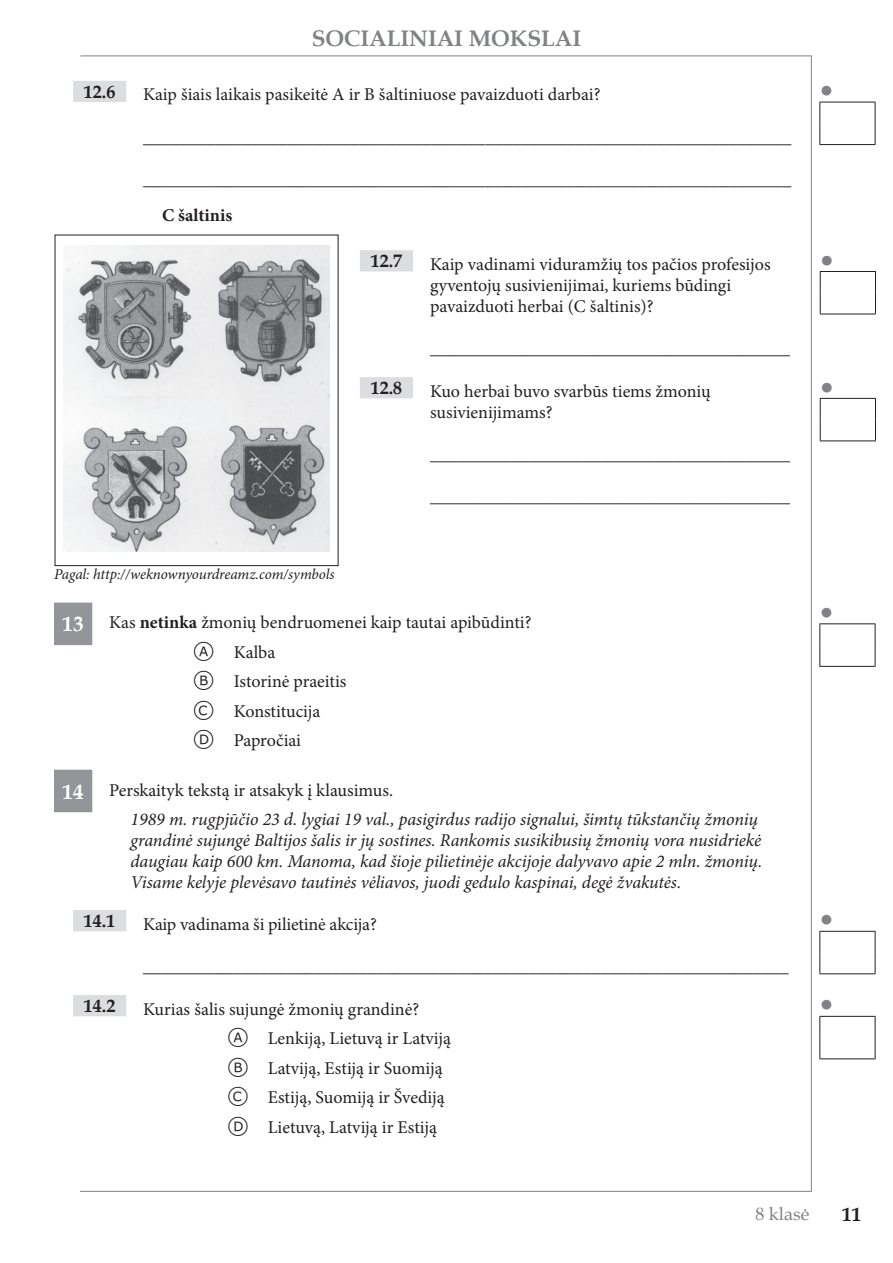
<style>
.page{position:relative;width:893px;height:1263px;background:#fff}
.page>*{position:absolute;margin:0;border:0;box-sizing:border-box;transform-origin:0 0}
.t1{font:700 22.5px "Book Antiqua";color:#808285}
.t2{font:22.5px "Arial";color:#808285}
.t3{font:700 19.5px "Book Antiqua";color:#231f20}
.t4{font:18px/29.5px "Minion Pro";color:#231f20}
.t5{font:italic 18px/21px "Minion Pro";letter-spacing:-.01em;color:#231f20}
.t6{font:700 18px "Book Antiqua";color:#231f20}
.t7{font:700 18px "Minion Pro";color:#231f20}
.t8{font:18px "Book Antiqua";color:#808285}
.t9{font:italic 15px "Minion Pro";letter-spacing:-.01em;color:#231f20}
.s1{font-family:"Book Antiqua";font-weight:700;font-size:21px;color:#fff}
.s2{font-weight:700}
.s3{font-family:"TIMSS options";font-size:24px}
.s4{font-family:"Book Antiqua";font-weight:700;font-style:normal;font-size:21px;color:#fff}
.s5{font-style:normal}
</style>
<div class="page">
<hr style="left:80px;top:56px;width:731px;height:1px;background:#808285">
<hr style="left:811px;top:56px;width:1px;height:1136px;background:#808285">
<hr style="left:80px;top:1191px;width:731px;height:1px;background:#808285">
<svg style="left:73px;top:81px;width:53px;height:935px"></svg>
<svg style="left:54px;top:603px;width:38px;height:209px"></svg>
<hr style="left:819px;top:102px;width:56px;height:1px;background:#231f20">
<svg style="left:819px;top:102px;width:1px;height:42px"></svg>
<svg style="left:875px;top:102px;width:1px;height:42px"></svg>
<hr style="left:819px;top:144px;width:56px;height:1px;background:#231f20">
<hr style="left:819px;top:623px;width:56px;height:1px;background:#231f20">
<svg style="left:819px;top:624px;width:1px;height:42px"></svg>
<svg style="left:875px;top:624px;width:1px;height:42px"></svg>
<hr style="left:819px;top:666px;width:56px;height:1px;background:#231f20">
<hr style="left:819px;top:931px;width:56px;height:1px;background:#231f20">
<svg style="left:819px;top:932px;width:1px;height:41px"></svg>
<svg style="left:875px;top:932px;width:1px;height:41px"></svg>
<hr style="left:819px;top:973px;width:56px;height:1px;background:#231f20">
<hr style="left:819px;top:1016px;width:56px;height:1px;background:#231f20">
<svg style="left:819px;top:1017px;width:1px;height:41px"></svg>
<svg style="left:875px;top:1017px;width:1px;height:41px"></svg>
<hr style="left:819px;top:1058px;width:56px;height:1px;background:#231f20">
<div style="left:55px;top:235px;width:283px;height:331px;background:#fff"></div>
<img style="left:64px;top:246px;width:265px;height:305px">
<svg style="left:360px;top:250px;width:53px;height:148px"></svg>
<hr style="left:820px;top:271px;width:56px;height:1px;background:#231f20">
<svg style="left:820px;top:272px;width:1px;height:42px"></svg>
<svg style="left:875px;top:272px;width:1px;height:42px"></svg>
<hr style="left:820px;top:314px;width:56px;height:1px;background:#231f20">
<hr style="left:820px;top:398px;width:56px;height:1px;background:#231f20">
<svg style="left:820px;top:399px;width:1px;height:41px"></svg>
<svg style="left:875px;top:399px;width:1px;height:41px"></svg>
<hr style="left:820px;top:440px;width:56px;height:1px;background:#231f20">
<p class="t1" style="left:312px;top:23px;width:271px">SOCIALINIAI MOKSLAI</p>
<p class="t6" style="left:84px;top:80px;width:33px">12.6</p>
<p class="t4" style="left:143px;top:80px;width:459px">Kaip šiais laikais pasikeitė A ir B šaltiniuose pavaizduoti darbai?</p>
<p class="t4" style="left:143px;top:122px;width:650px">________________________________________________________________________</p>
<p class="t4" style="left:143px;top:164px;width:650px">________________________________________________________________________</p>
<p class="t7" style="left:162px;top:203px;width:72px">C šaltinis</p>
<p class="t6" style="left:371px;top:249px;width:33px">12.7</p>
<p class="t4" style="left:430px;top:254px;width:342px;line-height:21px">Kaip vadinami viduramžių tos pačios profesijos gyventojų susivienijimai, kuriems būdingi pavaizduoti herbai (C šaltinis)?</p>
<p class="t4" style="left:430px;top:334px;width:361px">________________________________________</p>
<p class="t6" style="left:371px;top:376px;width:33px">12.8</p>
<p class="t4" style="left:430px;top:380px;width:282px;line-height:21px">Kuo herbai buvo svarbūs tiems žmonių susivienijimams?</p>
<p class="t4" style="left:430px;top:439px;width:361px">________________________________________</p>
<p class="t4" style="left:430px;top:482px;width:361px">________________________________________</p>
<p class="t9" style="left:54px;top:564px;width:282px">Pagal: http://weknownyourdreamz.com/symbols</p>
<p class="t4" style="left:194px;top:608px;width:339px;text-indent:-132px"><span class="s1">13</span> Kas <span class="s2">netinka</span> žmonių bendruomenei kaip tautai apibūdinti?<br><span class="s3">A</span> Kalba<br><span class="s3">B</span> Istorinė praeitis<br><span class="s3">C</span> Konstitucija<br><span class="s3">D</span> Papročiai</p>
<p class="t5" style="left:131px;top:775px;width:629px;line-height:29.5px;text-indent:-68px"><span class="s4">14</span> <span class="s5">Perskaityk tekstą ir atsakyk į klausimus.<br></span>1989 m. rugpjūčio 23 d. lygiai 19 val., pasigirdus radijo signalui, šimtų tūkstančių žmonių</p>
<p class="t5" style="left:131px;top:830px;width:633px;text-align:justify">grandinė sujungė Baltijos šalis ir jų sostines. Rankomis susikibusių žmonių vora nusidriekė daugiau kaip 600 km. Manoma, kad šioje pilietinėje akcijoje dalyvavo apie 2 mln. žmonių.<br>Visame kelyje plevėsavo tautinės vėliavos, juodi gedulo kaspinai, degė žvakutės.</p>
<p class="t6" style="left:84px;top:909px;width:33px">14.1</p>
<p class="t4" style="left:143px;top:909px;width:235px">Kaip vadinama ši pilietinė akcija?</p>
<p class="t4" style="left:143px;top:951px;width:647px">________________________________________________________________________</p>
<p class="t2" style="left:820px;top:75px;width:15px">●</p>
<p class="t2" style="left:820px;top:244px;width:15px">●</p>
<p class="t2" style="left:820px;top:371px;width:15px">●</p>
<p class="t2" style="left:820px;top:596px;width:15px">●</p>
<p class="t2" style="left:820px;top:904px;width:15px">●</p>
<p class="t6" style="left:84px;top:994px;width:33px">14.2</p>
<p class="t4" style="left:228px;top:994px;width:224px;text-indent:-85px">Kurias šalis sujungė žmonių grandinė?<br><span class="s3">A</span> Lenkiją, Lietuvą ir Latviją<br><span class="s3">B</span> Latviją, Estiją ir Suomiją<br><span class="s3">C</span> Estiją, Suomiją ir Švediją<br><span class="s3">D</span> Lietuvą, Latviją ir Estiją</p>
<p class="t2" style="left:820px;top:989px;width:15px">●</p>
<p class="t8" style="left:755px;top:1201px;width:55px">8 klasė</p>
<p class="t3" style="left:842px;top:1201px;width:21px">11</p>
</div>
